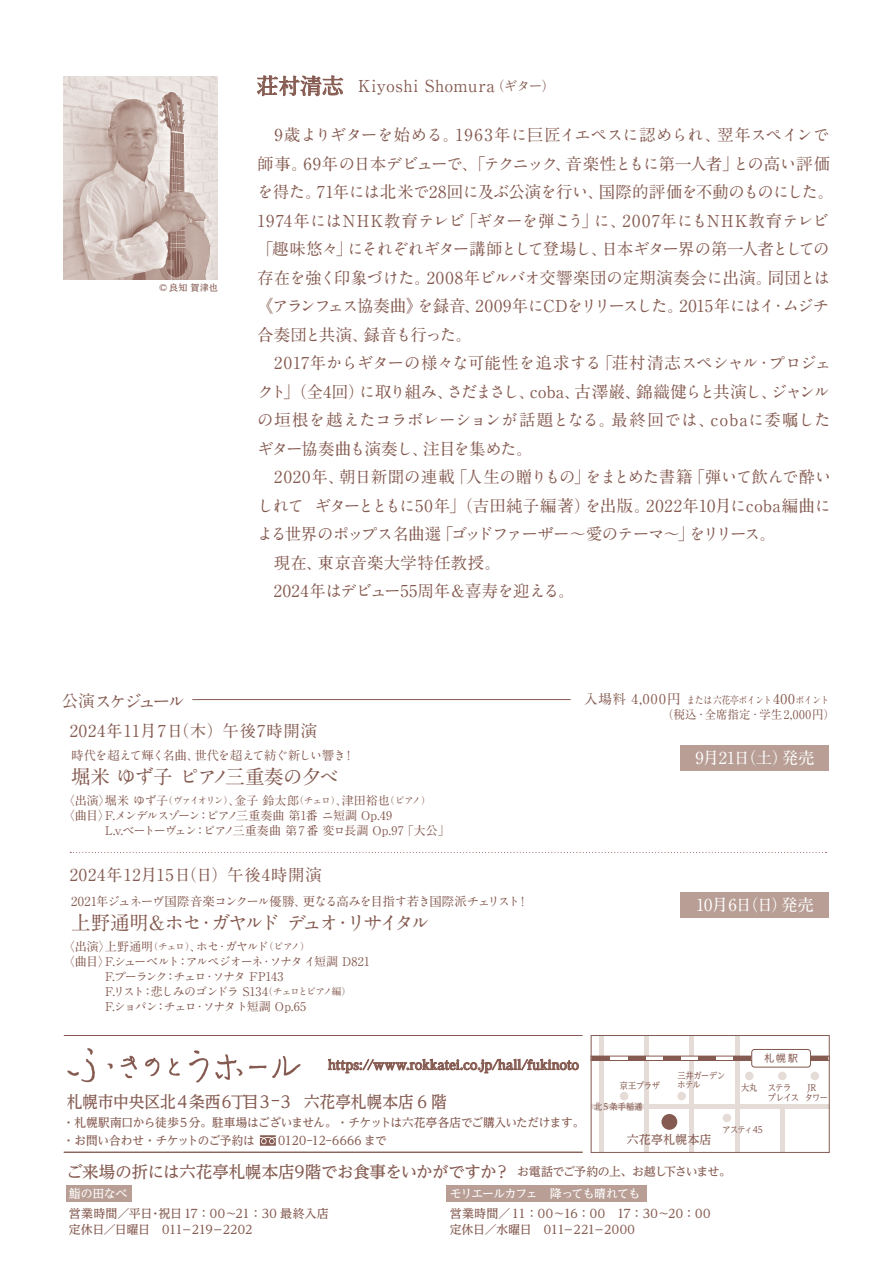
<style>
.page{position:relative;width:893px;height:1263px;background:#fff}
.page>*{position:absolute;margin:0;border:0;box-sizing:border-box;transform-origin:0 0}
.t1{font:700 19.5px "A1 Mincho Std";letter-spacing:-.14em;color:#855b51}
.t2{font:700 19.5px "A1 Mincho Std";letter-spacing:-.06em;color:#855b51}
.t3{font:700 17.85px "A1 Mincho Std";letter-spacing:-.195em;color:#855b51}
.t4{font:700 16.5px/28.5px "A1 Mincho Std";letter-spacing:-.04em;color:#855b51}
.t5{font:700 16.5px/28.5px "A1 Mincho Std";letter-spacing:-.02em;color:#855b51}
.t6{font:500 16.5px "UD Reimin Pr 6";letter-spacing:-.01em;color:#855b51}
.t7{font:700 16.5px "A1 Mincho Std";letter-spacing:.05em;color:#855b51}
.t8{font:500 16.5px "UD Reimin Pr 6";letter-spacing:-.01em;color:#855b51;scale:.95 1}
.t9{font:700 16.5px "A1 Mincho Std";letter-spacing:.04em;color:#855b51}
.t10{font:700 16.5px "A1 Mincho Std";letter-spacing:-.015em;color:#fff}
.t11{font:700 12.75px "UD Reimin Pr 6";letter-spacing:.01em;color:#855b51;scale:.95 1}
.t12{font:700 12.45px "A1 Mincho Std";letter-spacing:-.06em;color:#855b51}
.t13{font:700 12.45px "A1 Mincho Std";letter-spacing:-.04em;color:#855b51}
.t14{font:500 12px/18px "UD Reimin Pr 6";letter-spacing:-.015em;color:#855b51}
.t15{font:700 12px "A1 Mincho Std";letter-spacing:-.06em;color:#855b51}
.t16{font:700 12px/15px "A1 Mincho Std";letter-spacing:-.02em;color:#855b51}
.t17{font:500 12px/16.5px "UD Reimin Pr 6";letter-spacing:.015em;color:#855b51}
.t18{font:700 12px "A1 Mincho Std";letter-spacing:-.085em;color:#855b51}
.t19{font:700 12px "A1 Mincho Std";letter-spacing:-.095em;color:#855b51}
.t20{font:700 12px "A1 Mincho Std";letter-spacing:-.105em;color:#855b51}
.t21{font:700 12px "A1 Mincho Std";letter-spacing:.025em;color:#855b51;scale:.95 1}
.t22{font:500 12px "UD Reimin Pr 6";letter-spacing:-.09em;color:#fff}
.t23{font:500 12px "UD Reimin Pr 6";letter-spacing:.01em;color:#855b51}
.t24{font:500 12px "UD Reimin Pr 6";letter-spacing:-.06em;color:#fff}
.t25{font:700 10.5px "A1 Mincho Std";letter-spacing:-.06em;color:#855b51;scale:.85 1}
.t26{font:10.35px "Hiragino UD Sans Std W4";color:#855b51}
.t27{font:500 9px/9.8px "UD Reimin Pr 6";letter-spacing:-.025em;color:#855b51;scale:.9 1}
.t28{font:500 9px/9.8px "UD Reimin Pr 6";letter-spacing:-.045em;color:#855b51;scale:.9 1}
.t29{font:500 9px "UD Reimin Pr 6";letter-spacing:-.025em;color:#855b51}
.s1{font-size:21.75px}
.s2{font-size:13.5px}
.s3{font-size:16.5px}
.s4{font-size:9.75px}
.s5{font-size:12px}
</style>
<div class="page">
<hr style="left:780px;top:1106px;width:4px;height:46px;background:#e5dbd7">
<hr style="left:735px;top:1036px;width:4px;height:116px;background:#e5dbd7">
<hr style="left:690px;top:1036px;width:4px;height:116px;background:#e5dbd7">
<hr style="left:645px;top:1036px;width:4px;height:116px;background:#e5dbd7">
<div style="left:599px;top:1036px;width:5px;height:116px;background:#e5dbd7"></div>
<div style="left:591px;top:1104px;width:238px;height:5px;background:#e5dbd7"></div>
<svg style="left:593px;top:1056px;width:235px;height:5px"></svg>
<div style="left:752px;top:1049px;width:58px;height:18px;background:#fff;border-radius:3px"></div>
<div style="left:751px;top:1049px;width:60px;height:19px;border:1px solid #855b51;border-radius:3px"></div>
<hr style="left:734px;top:1056px;width:17px;height:4px;background:#855b51">
<hr style="left:810px;top:1056px;width:18px;height:4px;background:#855b51">
<hr style="left:698px;top:1056px;width:18px;height:4px;background:#855b51">
<hr style="left:663px;top:1056px;width:18px;height:4px;background:#855b51">
<hr style="left:628px;top:1056px;width:17px;height:4px;background:#855b51">
<hr style="left:592px;top:1056px;width:18px;height:4px;background:#855b51">
<div style="left:745px;top:1072px;width:8px;height:8px;background:#e5dbd7;border-radius:50%"></div>
<div style="left:723px;top:1114px;width:8px;height:8px;background:#e5dbd7;border-radius:50%"></div>
<div style="left:677px;top:1092px;width:9px;height:8px;background:#e5dbd7;border-radius:50%"></div>
<div style="left:620px;top:1092px;width:8px;height:8px;background:#e5dbd7;border-radius:50%"></div>
<div style="left:661px;top:1114px;width:16px;height:16px;background:#855b51;border-radius:50%"></div>
<div style="left:778px;top:1072px;width:9px;height:8px;background:#e5dbd7;border-radius:50%"></div>
<div style="left:810px;top:1072px;width:9px;height:8px;background:#e5dbd7;border-radius:50%"></div>
<div style="left:591px;top:1035px;width:239px;height:118px;border:1px solid #855b51"></div>
<hr style="left:64px;top:1035px;width:519px;height:1px;background:#855b51">
<svg style="left:328px;top:1059px;width:251px;height:14px"></svg>
<svg style="left:107px;top:1063px;width:6px;height:6px"></svg>
<svg style="left:67px;top:1048px;width:28px;height:34px"></svg>
<svg style="left:169px;top:1058px;width:11px;height:18px"></svg>
<svg style="left:215px;top:1054px;width:27px;height:26px"></svg>
<svg style="left:189px;top:1050px;width:19px;height:32px"></svg>
<svg style="left:249px;top:1056px;width:51px;height:22px"></svg>
<svg style="left:145px;top:1058px;width:14px;height:18px"></svg>
<svg style="left:121px;top:1056px;width:16px;height:22px"></svg>
<svg style="left:260px;top:1135px;width:16px;height:11px"></svg>
<hr style="left:64px;top:1152px;width:519px;height:1px;background:#855b51">
<div style="left:680px;top:892px;width:149px;height:25px;background:#b89e95"></div>
<hr style="left:192px;top:699px;width:379px;height:1px;background:#855b51">
<svg style="left:70px;top:852px;width:756px;height:1px"></svg>
<div style="left:446px;top:1185px;width:201px;height:17px;background:#b89e95"></div>
<div style="left:66px;top:1185px;width:66px;height:17px;background:#b89e95"></div>
<svg style="left:257px;top:75px;width:86px;height:21px"></svg>
<img style="left:64px;top:76px;width:154px;height:203px">
<div style="left:680px;top:745px;width:149px;height:25px;background:#b89e95"></div>
<p class="t29" style="left:159px;top:280px;width:60px">© 良知 賀津也</p>
<p class="t9" style="left:257px;top:72px;width:300px"><span class="s1">荘村清志</span> Kiyoshi Shomura<span class="s2">（ギター）</span></p>
<p class="t4" style="left:257px;top:118px;width:579px;text-indent:17px">9歳よりギターを始める。1963年に巨匠イエペスに認められ、翌年スペインで師事。69年の日本デビューで、「テクニック、音楽性ともに第一人者」との高い評価を得た。71年には北米で28回に及ぶ公演を行い、国際的評価を不動のものにした。1974年にはNHK教育テレビ「ギターを弾こう」に、2007年にもNHK教育テレビ「趣味悠々」にそれぞれギター講師として登場し、日本ギター界の第一人者としての存在を強く印象づけた。2008年ビルバオ交響楽団の定期演奏会に出演。同団とは《アランフェス協奏曲》を録音、2009年にCDをリリースした。2015年にはイ・ムジチ合奏団と共演、録音も行った。</p>
<p class="t5" style="left:257px;top:346px;width:576px;text-indent:17px">2017年からギターの様々な可能性を追求する「荘村清志スペシャル・プロジェクト」（全4回）に取り組み、さだまさし、coba、古澤巌、錦織健らと共演し、ジャンルの垣根を越えたコラボレーションが話題となる。最終回では、cobaに委嘱したギター協奏曲も演奏し、注目を集めた。<br>　2020年、朝日新聞の連載「人生の贈りもの」をまとめた書籍「弾いて飲んで酔いしれて ギターとともに50年」（吉田純子編著）を出版。2022年10月にcoba編曲による世界のポップス名曲選「ゴッドファーザー～愛のテーマ～」をリリース。<br>　現在、東京音楽大学特任教授。<br>　2024年はデビュー55周年＆喜寿を迎える。</p>
<p class="t3" style="left:62px;top:687px;width:125px"><span class="s3">公演</span>スケジュール</p>
<p class="t7" style="left:70px;top:717px;width:249px">2024年11月7日（木）午後7時開演</p>
<p class="t13" style="left:71px;top:745px;width:285px">時代を超えて輝く名曲、世代を超えて紡ぐ新しい響き！</p>
<p class="t2" style="left:71px;top:761px;width:269px">堀米 ゆず子 ピアノ三重奏の夕べ</p>
<p class="t16" style="left:63px;top:791px;width:370px">〈出演〉堀米 ゆず子<span class="s4">（ヴァイオリン）</span>、金子 鈴太郎<span class="s4">（チェロ）</span>、津田裕也<span class="s4">（ピアノ）</span>〈曲目〉F.メンデルスゾーン：ピアノ三重奏曲 第1番 ニ短調 Op.49</p>
<p class="t18" style="left:105px;top:821px;width:346px">L.v.ベートーヴェン：ピアノ三重奏曲 第７番 変ロ長調 Op.97 「大公」</p>
<p class="t7" style="left:70px;top:861px;width:253px">2024年12月15日（日）午後4時開演</p>
<p class="t12" style="left:71px;top:891px;width:459px">2021年ジュネーヴ国際音楽コンクール優勝、更なる高みを目指す若き国際派チェリスト！</p>
<p class="t1" style="left:71px;top:906px;width:360px">上野通明＆ホセ・ガヤルド デュオ・リサイタル</p>
<p class="t15" style="left:63px;top:936px;width:248px">〈出演〉上野通明<span class="s4">（チェロ）</span>、ホセ・ガヤルド<span class="s4">（ピアノ）</span></p>
<p class="t15" style="left:63px;top:951px;width:308px">〈曲目〉F.シューベルト：アルペジオーネ・ソナタイ短調 D821</p>
<p class="t20" style="left:69px;top:966px;width:216px">　　 F.プーランク：チェロ・ソナタ FP143</p>
<p class="t15" style="left:105px;top:981px;width:247px">F.リスト：悲しみのゴンドラ S134<span class="s4">（チェロとピアノ編）</span></p>
<p class="t19" style="left:69px;top:996px;width:239px">　　 F.ショパン：チェロ・ソナタト短調 Op.65</p>
<p class="t25" style="left:584px;top:691px;width:290px"><span class="s2">入場料 4,000円</span> または六花亭ポイント<span class="s2">400</span>ポイント</p>
<p class="t21" style="left:662px;top:705px;width:183px">（税込・全席指定・学生2,000円）</p>
<p class="t10" style="left:695px;top:745px;width:121px">9月21日（土）発売</p>
<p class="t10" style="left:696px;top:892px;width:119px">10月6日（日）発売</p>
<p class="t26" style="left:764px;top:1050px;width:35px">札幌駅</p>
<p class="t11" style="left:328px;top:1054px;width:266px">https://www.rokkatei.co.jp/hall/fukinoto</p>
<p class="t27" style="left:677px;top:1070px;width:55px">三井ガーデン</p>
<p class="t27" style="left:620px;top:1080px;width:46px">京王プラザ</p>
<p class="t27" style="left:677px;top:1080px;width:27px">ホテル</p>
<p class="t28" style="left:768px;top:1082px;width:36px;text-indent:-27px">大丸 ステラプレイス</p>
<p class="t27" style="left:805px;top:1082px;width:27px">JR<br>タワー</p>
<p class="t8" style="left:67px;top:1088px;width:402px">札幌市中央区北４条西６丁目３-３ 六花亭札幌本店 6 階</p>
<p class="t27" style="left:594px;top:1102px;width:55px">北５条手稲通</p>
<p class="t14" style="left:63px;top:1113px;width:523px">・札幌駅南口から徒歩５分。駐車場はございません。・チケットは六花亭各店でご購入いただけます。・お問い合わせ・チケットのご予約は　　0120-12-6666 まで</p>
<p class="t27" style="left:723px;top:1124px;width:46px">アスティ45</p>
<p class="t23" style="left:627px;top:1130px;width:86px">六花亭札幌本店</p>
<p class="t6" style="left:66px;top:1158px;width:666px">ご来場の折には六花亭札幌本店9階でお食事をいかがですか？<span class="s5">お電話でご予約の上、お越し下さいませ。</span></p>
<p class="t24" style="left:69px;top:1184px;width:60px">鮨の田なべ</p>
<p class="t14" style="left:69px;top:1204px;width:261px;line-height:16.5px">営業時間／平日・祝日 17：00～21：30 最終入店定休日／日曜日　011-219-2202</p>
<p class="t22" style="left:450px;top:1184px;width:192px">モリエールカフェ　降っても晴れても</p>
<p class="t17" style="left:450px;top:1204px;width:262px">営業時間／11：00～16：00　17：30～20：00定休日／水曜日　011-221-2000</p>
</div>
